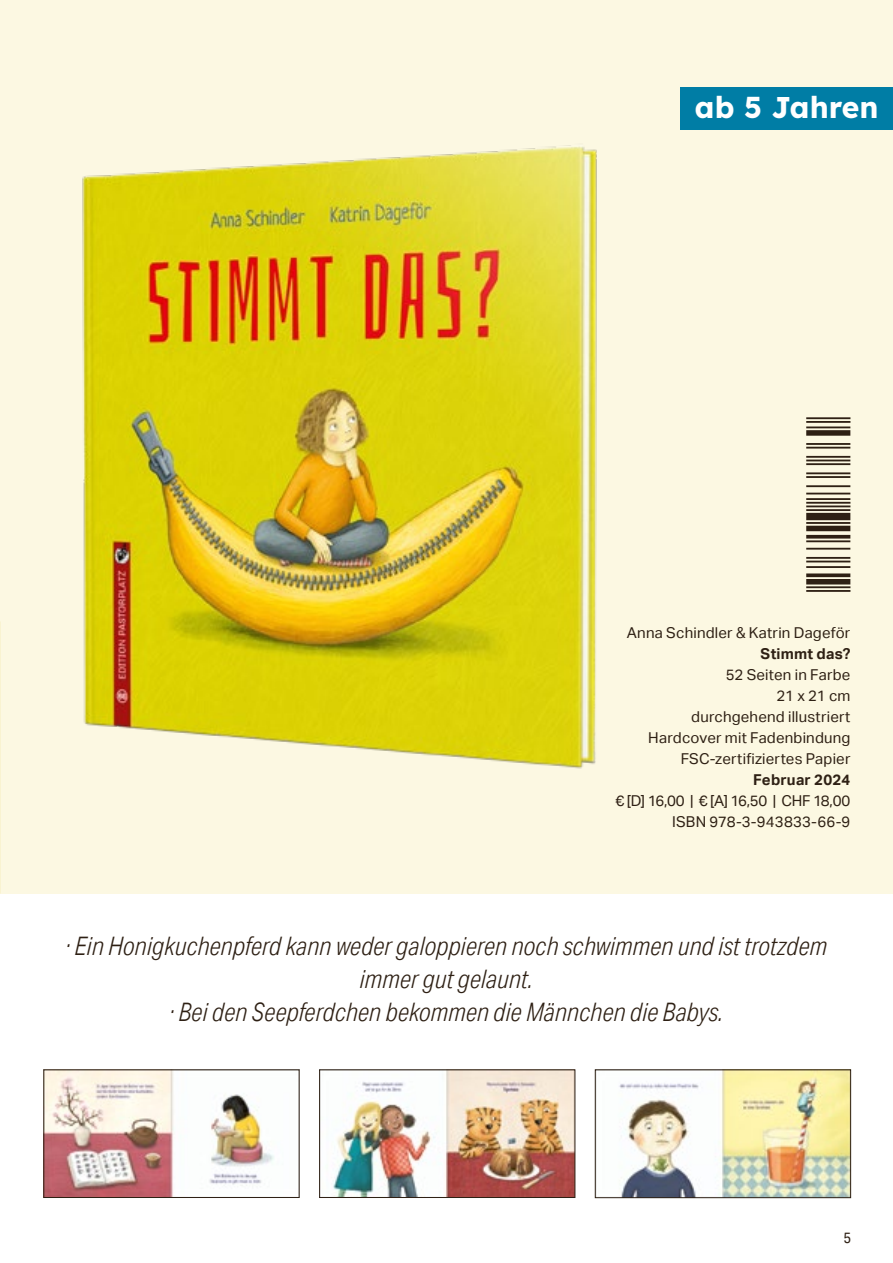
<style>
.page{position:relative;width:893px;height:1263px;background:#fff}
.page>*{position:absolute;margin:0;border:0;box-sizing:border-box;transform-origin:0 0}
.t1{font:700 30px "Lexend";color:#fff}
.t2{font:italic 300 25.5px/33px "Aktiv Grotesk Cd";color:#2e2014;text-align:center}
.t3{font:15px/21px "Aktiv Grotesk";letter-spacing:.01em;color:#2e2014;text-align:right}
.t4{font:700 15px "Aktiv Grotesk";letter-spacing:.015em;color:#2e2014}
.t5{font:15px "Aktiv Grotesk Cd";color:#2e2014}
</style>
<div class="page">
<div style="left:0;top:0;width:893px;height:893px;background:#fcf8e2"></div>
<img style="left:46px;top:1072px;width:228px;height:124px">
<div style="left:44px;top:1070px;width:255px;height:128px;border:1px solid #2e2014"></div>
<img style="left:333px;top:1072px;width:240px;height:124px">
<div style="left:319px;top:1070px;width:256px;height:128px;border:1px solid #2e2014"></div>
<img style="left:619px;top:1071px;width:230px;height:125px">
<div style="left:595px;top:1069px;width:256px;height:129px;border:1px solid #2e2014"></div>
<div style="left:680px;top:87px;width:213px;height:43px;background:#007da5"></div>
<img style="left:82px;top:145px;width:515px;height:624px">
<svg style="left:806px;top:417px;width:44px;height:175px"></svg>
<h1 class="t1" style="left:695px;top:85px;width:185px">ab 5 Jahren</h1>
<p class="t3" style="left:627px;top:623px;width:225px">Anna Schindler &amp; Katrin Dageför</p>
<p class="t4" style="left:761px;top:645px;width:91px">Stimmt das?</p>
<p class="t3" style="left:648px;top:665px;width:204px">52 Seiten in Farbe<br>21 x 21 cm<br>durchgehend illustriert<br>Hardcover mit Fadenbindung<br>FSC-zertifiziertes Papier</p>
<p class="t4" style="left:753px;top:771px;width:99px">Februar 2024</p>
<p class="t3" style="left:615px;top:791px;width:236px">€ [D] 16,00 | € [A] 16,50 | CHF 18,00<br>ISBN 978-3-943833-66-9</p>
<h2 class="t2" style="left:66px;top:929px;width:763px">· Ein Honigkuchenpferd kann weder galoppieren noch schwimmen und ist trotzdem immer gut gelaunt.<br>· Bei den Seepferdchen bekommen die Männchen die Babys.</h2>
<p class="t5" style="left:844px;top:1228px;width:9px">5</p>
</div>
